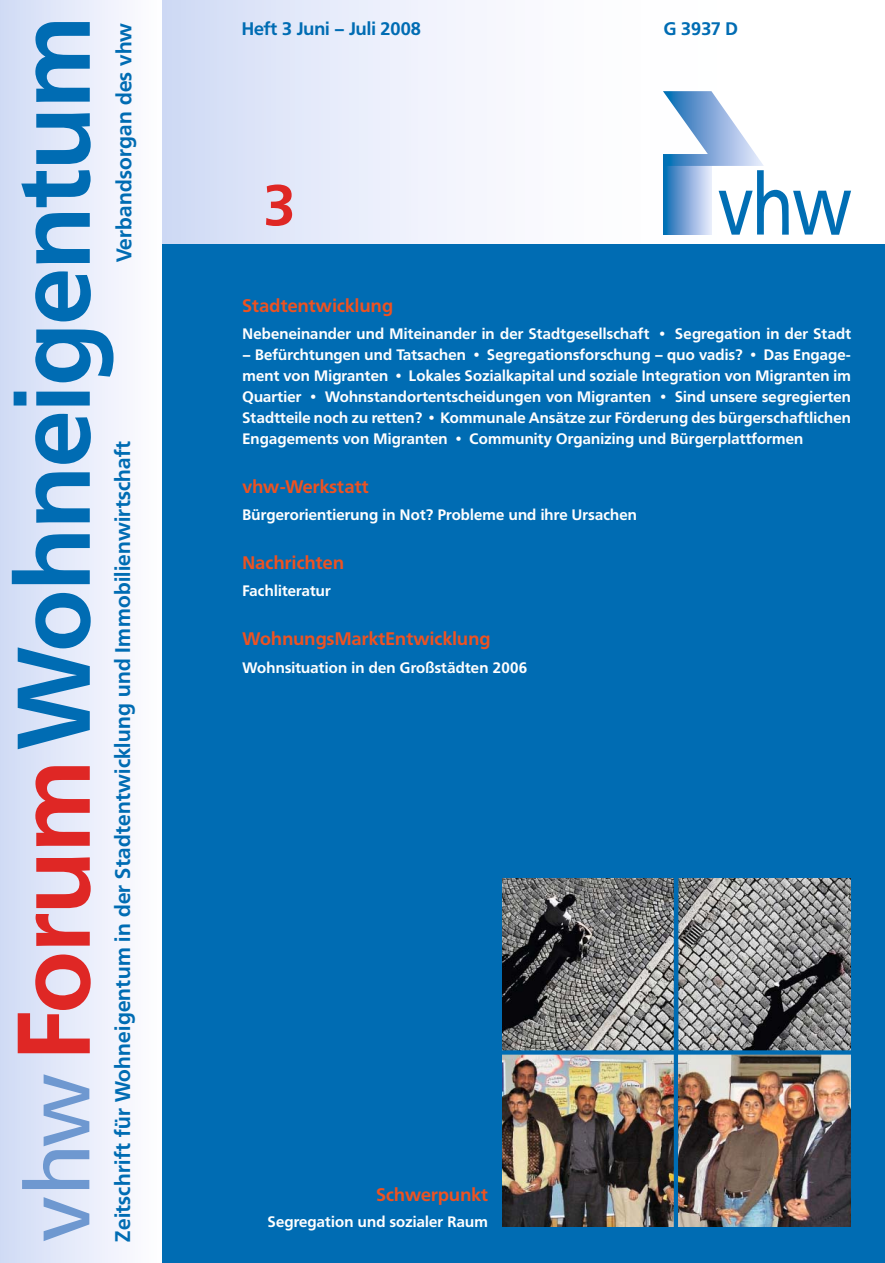
<style>
.page{position:relative;width:885px;height:1263px;background:#fff}
.page>*{position:absolute;margin:0;border:0;box-sizing:border-box;transform-origin:0 0}
.t1{font:700 102px "Frutiger BQ";color:#006cb3}
.t2{font:condensed 89.7px "Frutiger";color:#6e98d0;scale:1.2 1}
.t3{font:700 57px "Frutiger BQ";color:#df2725}
.t4{font:700 21px "Frutiger BQ";letter-spacing:.015em;color:#006cb3}
.t5{font:700 18px "Frutiger BQ";letter-spacing:.015em;color:#ee5221}
.t6{font:700 18px "Frutiger BQ";color:#006cb3}
.t7{font:700 15px/21px "Frutiger BQ";letter-spacing:.015em;color:#fff;text-align:justify}
.s1{color:#df2725}
</style>
<div class="page">
<div style="left:162px;top:0;width:603px;height:255px;background:linear-gradient(to right,#d6dff7,#fff)"></div>
<div style="left:162px;top:245px;width:722px;height:1018px;background:#006cb3"></div>
<div style="left:0;top:0;width:162px;height:1263px;background:linear-gradient(to right,#d0dbf6,#fffeff)"></div>
<svg style="left:663px;top:91px;width:188px;height:144px"></svg>
<img style="left:502px;top:878px;width:348px;height:172px">
<img style="left:502px;top:1054px;width:348px;height:173px">
<div style="left:673px;top:867px;width:5px;height:381px;background:#006cb3"></div>
<svg style="left:502px;top:1050px;width:349px;height:1px"></svg>
<h3 class="t4" style="left:115px;top:262px;width:241px;rotate:-90deg">Verbandsorgan des vhw</h3>
<p class="t6" style="left:242px;top:21px;width:181px">Heft 3 Juni – Juli 2008</p>
<h1 class="t1" style="left:11px;top:1060px;width:1045px;rotate:-90deg"><span class="s1">Forum</span>Wohneigentum</h1>
<p class="t6" style="left:663px;top:21px;width:76px">G 3937 D</p>
<h3 class="t3" style="left:264px;top:181px;width:34px">3</h3>
<p class="t5" style="left:242px;top:298px;width:152px">Stadtentwicklung</p>
<p class="t7" style="left:242px;top:324px;width:610px">Nebeneinander und Miteinander in der Stadtgesellschaft • Segregation in der Stadt</p>
<p class="t7" style="left:242px;top:345px;width:610px">– Befürchtungen und Tatsachen • Segregationsforschung – quo vadis? • Das Engage&shy;ment von Migranten • Lokales Sozialkapital und soziale Integration von Migranten im Quartier • Wohnstandortentscheidungen von Migranten • Sind unsere segregierten Stadtteile noch zu retten? • Kommunale Ansätze zur Förderung des bürgerschaftlichen Engagements von Migranten • Community Organizing und Bürgerplattformen</p>
<p class="t5" style="left:242px;top:479px;width:127px">vhw-Werkstatt</p>
<p class="t7" style="left:242px;top:506px;width:396px">Bürgerorientierung in Not? Probleme und ihre Ursachen</p>
<p class="t5" style="left:242px;top:555px;width:103px">Nachrichten</p>
<p class="t7" style="left:242px;top:582px;width:90px">Fachliteratur</p>
<p class="t5" style="left:242px;top:631px;width:249px">WohnungsMarktEntwicklung</p>
<p class="t7" style="left:242px;top:658px;width:286px">Wohnsituation in den Großstädten 2006</p>
<h3 class="t4" style="left:114px;top:1242px;width:802px;rotate:-90deg">Zeitschrift für Wohneigentum in der Stadtentwicklung und Immobilienwirtschaft</h3>
<h2 class="t2" style="left:22px;top:1242px;width:142px;rotate:-90deg">vhw</h2>
<p class="t5" style="left:376px;top:1187px;width:113px">Schwerpunkt</p>
<p class="t7" style="left:268px;top:1212px;width:222px">Segregation und sozialer Raum</p>
</div>
